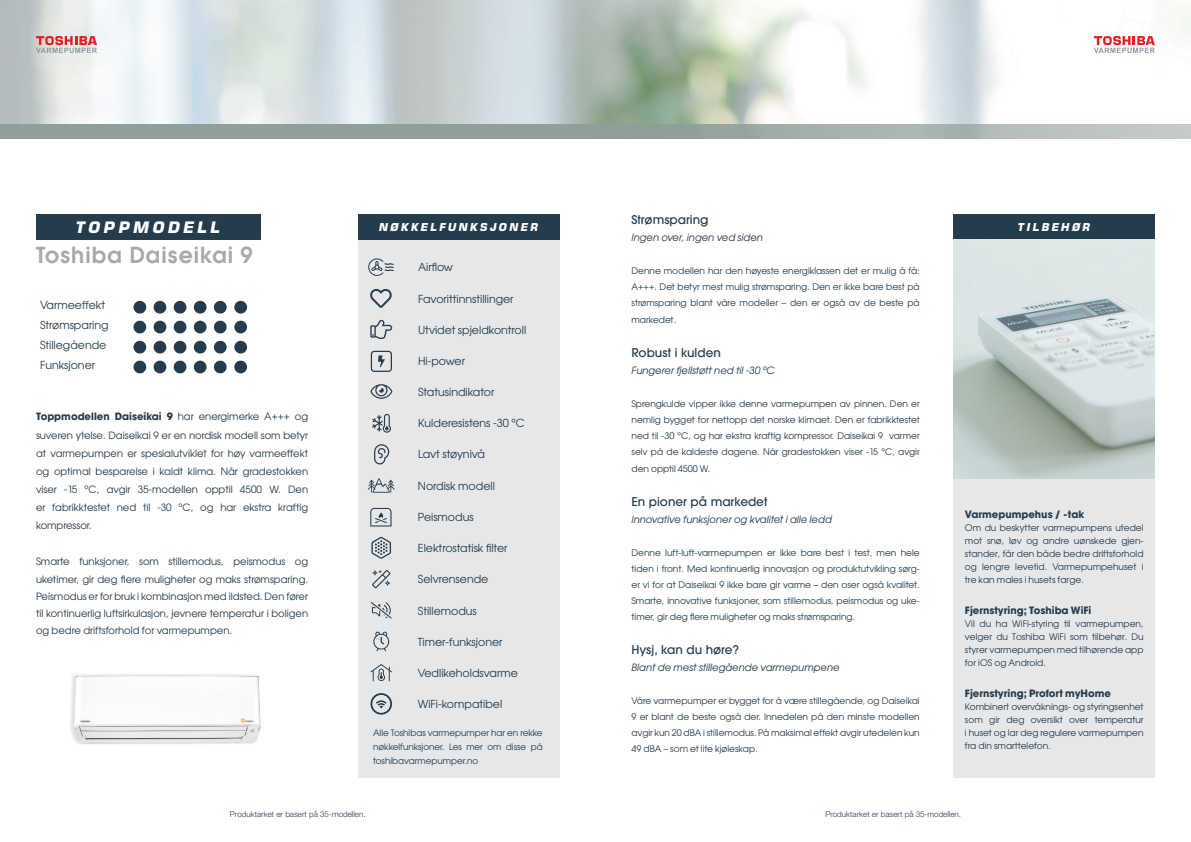
<style>
.page{position:relative;width:1191px;height:842px;background:#fff}
.page>*{position:absolute;margin:0;border:0;box-sizing:border-box;transform-origin:0 0}
.t1{font:22px "Avant Garde Gothic ITC Dm";letter-spacing:.05em;color:#a8a9ad}
.t2{font:italic 700 16px "Eurostile LT Std";letter-spacing:.2em;color:#fff}
.t3{font:500 12px "Avant Garde Gothic ITC";color:#253c4d}
.t4{font:11px "Avant Garde Gothic ITC";color:#253c4d}
.t5{font:italic 700 11px "Eurostile LT Std";letter-spacing:.2em;color:#fff}
.t6{font:10px/18px "Avant Garde Gothic ITC";color:#253c4d;text-align:justify}
.t7{font:italic 10px "Avant Garde Gothic ITC";color:#253c4d}
.t8{font:700 10px "Avant Garde Gothic ITC";color:#253c4d}
.t9{font:9px/16px "Avant Garde Gothic ITC";color:#253c4d;text-align:justify}
.t10{font:8.8px/14px "Avant Garde Gothic ITC";color:#253c4d;text-align:justify}
.t11{font:300 8px "Helvetica Neue LT Pro";color:#253c4d}
.s1{font-weight:700}
</style>
<div class="page">
<div style="left:358px;top:240px;width:201px;height:538px;background:#e6e7e9"></div>
<img style="left:0;top:0;width:1191px;height:124px">
<svg style="left:36px;top:36px;width:61px;height:17px"></svg>
<svg style="left:0;top:124px;width:1191px;height:15px;background:#9ba9a4"></svg>
<div style="left:953px;top:383px;width:202px;height:395px;background:#e6e7e9"></div>
<div style="left:953px;top:214px;width:202px;height:26px;background:#253c4d"></div>
<svg style="left:1093px;top:36px;width:62px;height:17px"></svg>
<div style="left:36px;top:214px;width:224px;height:26px;background:#253c4d"></div>
<div style="left:358px;top:214px;width:201px;height:26px;background:#253c4d"></div>
<div style="left:133px;top:301px;width:13px;height:13px;background:#253c4d;border-radius:50%"></div>
<div style="left:154px;top:301px;width:12px;height:13px;background:#253c4d;border-radius:50%"></div>
<div style="left:174px;top:301px;width:12px;height:13px;background:#253c4d;border-radius:50%"></div>
<div style="left:194px;top:301px;width:12px;height:13px;background:#253c4d;border-radius:50%"></div>
<div style="left:214px;top:301px;width:13px;height:13px;background:#253c4d;border-radius:50%"></div>
<div style="left:234px;top:301px;width:13px;height:13px;background:#253c4d;border-radius:50%"></div>
<div style="left:133px;top:321px;width:13px;height:12px;background:#253c4d;border-radius:50%"></div>
<div style="left:154px;top:321px;width:12px;height:12px;background:#253c4d;border-radius:50%"></div>
<div style="left:174px;top:321px;width:12px;height:12px;background:#253c4d;border-radius:50%"></div>
<div style="left:194px;top:321px;width:12px;height:12px;background:#253c4d;border-radius:50%"></div>
<div style="left:214px;top:321px;width:13px;height:12px;background:#253c4d;border-radius:50%"></div>
<div style="left:234px;top:321px;width:13px;height:12px;background:#253c4d;border-radius:50%"></div>
<div style="left:133px;top:341px;width:13px;height:12px;background:#253c4d;border-radius:50%"></div>
<div style="left:154px;top:341px;width:12px;height:12px;background:#253c4d;border-radius:50%"></div>
<div style="left:174px;top:341px;width:12px;height:12px;background:#253c4d;border-radius:50%"></div>
<div style="left:194px;top:341px;width:12px;height:12px;background:#253c4d;border-radius:50%"></div>
<div style="left:214px;top:341px;width:13px;height:12px;background:#253c4d;border-radius:50%"></div>
<div style="left:234px;top:341px;width:13px;height:12px;background:#253c4d;border-radius:50%"></div>
<div style="left:133px;top:361px;width:13px;height:12px;background:#253c4d;border-radius:50%"></div>
<div style="left:154px;top:361px;width:12px;height:12px;background:#253c4d;border-radius:50%"></div>
<div style="left:174px;top:361px;width:12px;height:12px;background:#253c4d;border-radius:50%"></div>
<div style="left:194px;top:361px;width:12px;height:12px;background:#253c4d;border-radius:50%"></div>
<div style="left:214px;top:361px;width:13px;height:12px;background:#253c4d;border-radius:50%"></div>
<div style="left:234px;top:361px;width:13px;height:12px;background:#253c4d;border-radius:50%"></div>
<svg style="left:370px;top:664px;width:22px;height:17px"></svg>
<svg style="left:371px;top:602px;width:21px;height:16px"></svg>
<svg style="left:371px;top:351px;width:21px;height:21px"></svg>
<svg style="left:373px;top:632px;width:16px;height:19px"></svg>
<svg style="left:370px;top:693px;width:22px;height:22px"></svg>
<svg style="left:368px;top:258px;width:26px;height:18px"></svg>
<svg style="left:374px;top:444px;width:15px;height:20px"></svg>
<svg style="left:370px;top:384px;width:22px;height:15px"></svg>
<svg style="left:370px;top:289px;width:22px;height:19px"></svg>
<svg style="left:370px;top:320px;width:22px;height:19px"></svg>
<svg style="left:372px;top:570px;width:18px;height:18px"></svg>
<svg style="left:372px;top:414px;width:19px;height:19px"></svg>
<svg style="left:368px;top:478px;width:27px;height:15px"></svg>
<svg style="left:371px;top:537px;width:20px;height:22px"></svg>
<svg style="left:370px;top:508px;width:21px;height:18px"></svg>
<img style="left:953px;top:240px;width:202px;height:238px">
<img style="left:70px;top:674px;width:191px;height:70px">
<p class="t2" style="left:76px;top:217px;width:146px">TOPPMODELL</p>
<p class="t5" style="left:379px;top:221px;width:161px">NØKKELFUNKSJONER</p>
<p class="t1" style="left:36px;top:241px;width:218px">Toshiba Daiseikai 9</p>
<p class="t4" style="left:40px;top:299px;width:67px">Varmeeffekt</p>
<p class="t4" style="left:40px;top:318px;width:70px">Strømsparing</p>
<p class="t4" style="left:40px;top:338px;width:68px">Stillegående</p>
<p class="t4" style="left:40px;top:358px;width:57px">Funksjoner</p>
<p class="t6" style="left:36px;top:408px;width:274px"><span class="s1">Toppmodellen Daiseikai 9</span> har energimerke A+++ og suveren ytelse. Daiseikai 9 er en nordisk modell som betyr at varmepumpen er spesialutviklet for høy varmeeffekt og optimal besparelse i kaldt klima. Når gradestokken viser -15 °C, avgir 35-modellen opptil 4500 W. Den er fabrikktestet ned til -30 °C, og har ekstra kraftig kompressor.</p>
<p class="t6" style="left:36px;top:552px;width:274px">Smarte funksjoner, som stillemodus, peismodus og uketimer, gir deg flere muligheter og maks strømsparing.</p>
<p class="t6" style="left:36px;top:587px;width:274px;line-height:17px">Peismodus er for bruk i kombinasjon med ildsted. Den fører til kontinuerlig luftsirkulasjon, jevnere temperatur i boligen og bedre driftsforhold for varmepumpen.</p>
<p class="t4" style="left:418px;top:260px;width:37px">Airflow</p>
<p class="t4" style="left:418px;top:292px;width:97px">Favorittinnstillinger</p>
<p class="t4" style="left:418px;top:323px;width:110px">Utvidet spjeldkontroll</p>
<p class="t4" style="left:418px;top:354px;width:49px">Hi-power</p>
<p class="t4" style="left:418px;top:385px;width:78px">Statusindikator</p>
<p class="t4" style="left:418px;top:416px;width:108px">Kulderesistens -30 °C</p>
<p class="t4" style="left:418px;top:448px;width:69px">Lavt støynivå</p>
<p class="t4" style="left:418px;top:479px;width:79px">Nordisk modell</p>
<p class="t4" style="left:418px;top:510px;width:57px">Peismodus</p>
<p class="t4" style="left:418px;top:541px;width:91px">Elektrostatisk filter</p>
<p class="t4" style="left:418px;top:572px;width:72px">Selvrensende</p>
<p class="t4" style="left:418px;top:604px;width:60px">Stillemodus</p>
<p class="t4" style="left:418px;top:635px;width:86px">Timer-funksjoner</p>
<p class="t4" style="left:418px;top:666px;width:101px">Vedlikeholdsvarme</p>
<p class="t4" style="left:418px;top:697px;width:86px">WiFi-kompatibel</p>
<p class="t10" style="left:373px;top:725px;width:171px">Alle Toshibas varmepumper har en rekke nøkkelfunksjoner. Les mer om disse på toshibavarmepumper.no</p>
<p class="t11" style="left:230px;top:810px;width:137px">Produktarket er basert på 35-modellen.</p>
<p class="t3" style="left:631px;top:212px;width:79px">Strømsparing</p>
<p class="t7" style="left:631px;top:231px;width:133px">Ingen over, ingen ved siden</p>
<p class="t9" style="left:631px;top:263px;width:290px">Denne modellen har den høyeste energiklassen det er mulig å få:<br>A+++. Det betyr mest mulig strømsparing. Den er ikke bare best på strømsparing blant våre modeller – den er også av de beste på</p>
<p class="t9" style="left:631px;top:312px;width:46px">markedet.</p>
<p class="t3" style="left:631px;top:345px;width:91px">Robust i kulden</p>
<p class="t7" style="left:631px;top:364px;width:145px">Fungerer fjellstøtt ned til -30 °C</p>
<p class="t9" style="left:631px;top:396px;width:290px">Sprengkulde vipper ikke denne varmepumpen av pinnen. Den er nemlig bygget for nettopp det norske klimaet. Den er fabrikktestet ned til -30 °C, og har ekstra kraftig kompressor. Daiseikai 9 varmer selv på de kaldeste dagene. Når gradestokken viser -15 °C, avgir</p>
<p class="t9" style="left:631px;top:461px;width:80px">den opptil 4500 W.</p>
<p class="t3" style="left:631px;top:494px;width:137px">En pioner på markedet</p>
<p class="t7" style="left:631px;top:513px;width:202px">Innovative funksjoner og kvalitet i alle ledd</p>
<p class="t9" style="left:631px;top:545px;width:290px">Denne luft-luft-varmepumpen er ikke bare best i test, men hele tiden i front. Med kontinuerlig innovasjon og produktutvikling sørg&shy;er vi for at Daiseikai 9 ikke bare gir varme – den oser også kvalitet.<br>Smarte, innovative funksjoner, som stillemodus, peismodus og uke&shy;timer, gir deg flere muligheter og maks strømsparing.</p>
<p class="t3" style="left:631px;top:642px;width:109px">Hysj, kan du høre?</p>
<p class="t7" style="left:631px;top:661px;width:210px">Blant de mest stillegående varmepumpene</p>
<p class="t9" style="left:631px;top:693px;width:290px">Våre varmepumper er bygget for å være stillegående, og Daiseikai 9 er blant de beste også der. Innedelen på den minste modellen avgir kun 20 dBA i stillemodus. På maksimal effekt avgir utedelen kun 49 dBA – som et lite kjøleskap.</p>
<p class="t5" style="left:1018px;top:221px;width:74px">TILBEHØR</p>
<p class="t8" style="left:965px;top:507px;width:121px">Varmepumpehus / -tak</p>
<p class="t9" style="left:965px;top:521px;width:180px;line-height:13px">Om du beskytter varmepumpens utedel mot snø, løv og andre uønskede gjen&shy;stander, får den både bedre driftsforhold og lengre levetid. Varmepumpehuset i tre kan males i husets farge.</p>
<p class="t8" style="left:965px;top:603px;width:128px">Fjernstyring; Toshiba WiFi</p>
<p class="t9" style="left:965px;top:617px;width:180px;line-height:13px">Vil du ha WiFi-styring til varmepumpen, velger du Toshiba WiFi som tilbehør. Du styrer varmepumpen med tilhørende app for iOS og Android.</p>
<p class="t8" style="left:965px;top:686px;width:148px">Fjernstyring; Profort myHome</p>
<p class="t9" style="left:965px;top:700px;width:180px;line-height:13px">Kombinert overvåknings- og styringsenhet som gir deg oversikt over temperatur i huset og lar deg regulere varmepumpen fra din smarttelefon.</p>
<p class="t11" style="left:825px;top:810px;width:137px">Produktarket er basert på 35-modellen.</p>
</div>
